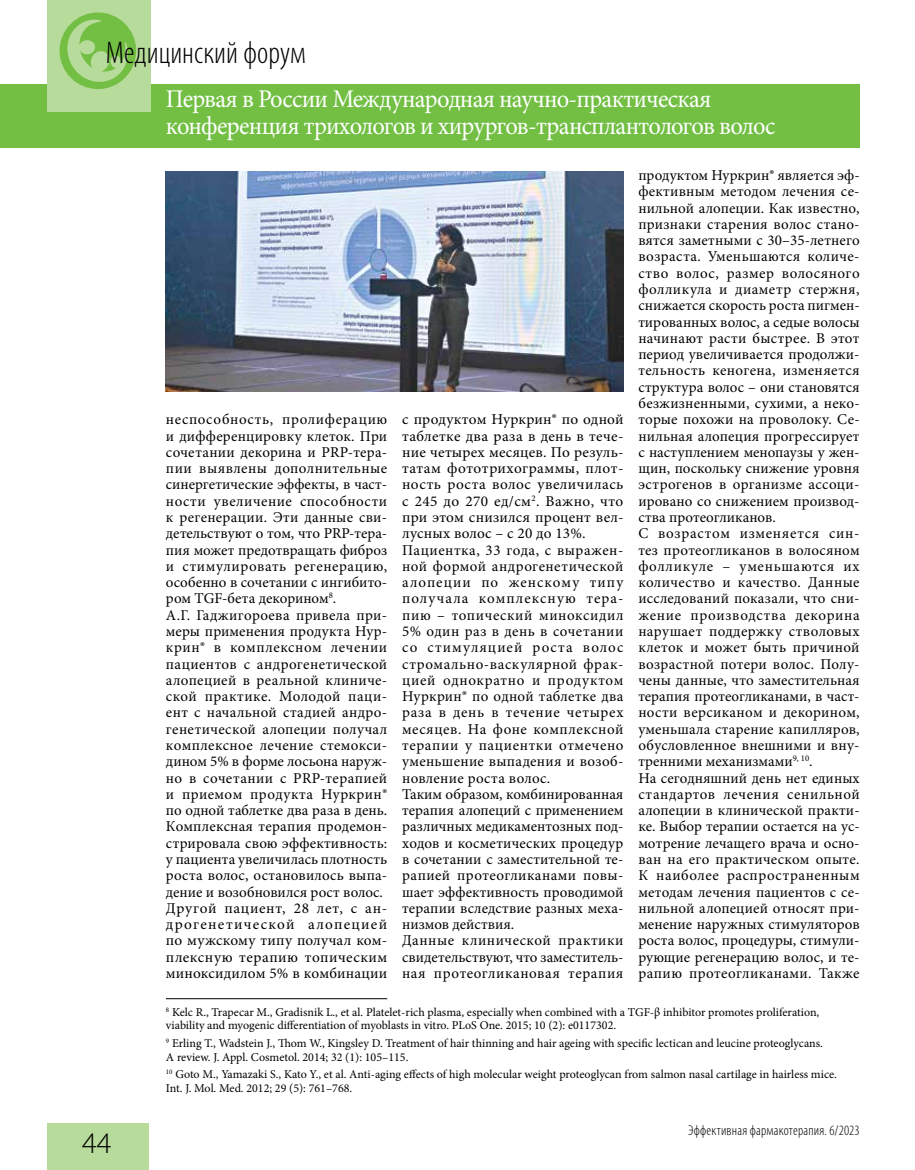
<style>
.page{position:relative;width:915px;height:1170px;background:#fff}
.page>*{position:absolute;margin:0;border:0;box-sizing:border-box;transform-origin:0 0}
.t1{font:300 condensed 31.5px "Myriad Pro";color:#000}
.t2{font:300 30px "Myriad Pro";color:#000}
.t3{font:25.5px/27px "Minion Pro";letter-spacing:-.03em;color:#fff;scale:.96 1}
.t4{font:15px/16.4px "Minion Pro";letter-spacing:.02em;color:#000}
.t5{font:300 condensed 14.25px "Myriad Pro";letter-spacing:.015em;color:#000}
.t6{font:12px/13.5px "Minion Pro";color:#000}
</style>
<div class="page">
<div style="left:0;top:84px;width:859px;height:63px;background:#72bf44"></div>
<div style="left:47px;top:0;width:103px;height:111px;background:#b7db9b"></div>
<div style="left:47px;top:1123px;width:101px;height:46px;background:#b7db9b"></div>
<div style="left:60px;top:12px;width:76px;height:77px;background:#72bf44;border-radius:50%"></div>
<svg style="left:66px;top:20px;width:63px;height:63px"></svg>
<hr style="left:166px;top:998px;width:221px;height:1px;background:#000">
<img style="left:166px;top:171px;width:457px;height:220px">
<h1 class="t1" style="left:106px;top:34px;width:201px">Медицинский форум</h1>
<h3 class="t3" style="left:166px;top:85px;width:636px">Первая в России Международная научно-практическая конференция трихологов и хирургов-трансплантологов волос</h3>
<h2 class="t2" style="left:82px;top:1126px;width:31px">44</h2>
<p class="t4" style="left:638px;top:167px;width:223px">продуктом Нуркрин® является эф&shy;фективным методом лечения се&shy;нильной алопеции. Как известно, признаки старения волос стано&shy;вятся заметными с 30–35-летнего возраста. Уменьшаются количе&shy;ство волос, размер волосяного фолликула и диаметр стержня, снижается скорость роста пигмен&shy;тированных волос, а седые волосы начинают расти быстрее. В этот период увеличивается продолжи&shy;тельность кеногена, изменяется структура волос – они становятся безжизненными, сухими, а неко&shy;торые похожи на проволоку. Се&shy;нильная алопеция прогрессирует с наступлением менопаузы у жен&shy;щин, поскольку снижение уровня эстрогенов в организме ассоци&shy;ировано со снижением производ&shy;ства протеогликанов.<br>С возрастом изменяется син&shy;тез протеогликанов в волосяном фолликуле – уменьшаются их количество и качество. Данные исследований показали, что сни&shy;жение производства декорина нарушает поддержку стволовых клеток и может быть причиной возрастной потери волос. Полу&shy;чены данные, что заместительная терапия протеогликанами, в част&shy;ности версиканом и декорином, уменьшала старение капилляров, обусловленное внешними и вну&shy;тренними механизмами<sup>9,</sup> <sup>10</sup>.<br>На сегодняшний день нет единых стандартов лечения сенильной алопеции в клинической практи&shy;ке. Выбор терапии остается на ус&shy;мотрение лечащего врача и осно&shy;ван на его практическом опыте.<br>К наиболее распространенным методам лечения пациентов с се&shy;нильной алопецией относят при&shy;менение наружных стимуляторов роста волос, процедуры, стимули&shy;рующие регенерацию волос, и те&shy;рапию протеогликанами. Также</p>
<p class="t6" style="left:166px;top:1005px;width:654px"><sup>8</sup> Kelc R., Trapecar M., Gradisnik L., et al. Platelet-rich plasma, especially when combined with a TGF-β inhibitor promotes proliferation, viability and myogenic differentiation of myoblasts in vitro. PLoS One. 2015; 10 (2): e0117302.</p>
<p class="t6" style="left:166px;top:1036px;width:658px"><sup>9</sup> Erling T., Wadstein J., Thom W., Kingsley D. Treatment of hair thinning and hair ageing with specific lectican and leucine proteoglycans.<br>A review. J. Appl. Cosmetol. 2014; 32 (1): 105–115.</p>
<p class="t6" style="left:166px;top:1067px;width:672px"><sup>10</sup> Goto M., Yamazaki S., Kato Y., et al. Anti-aging effects of high molecular weight proteoglycan from salmon nasal cartilage in hairless mice.<br>Int. J. Mol. Med. 2012; 29 (5): 761–768.</p>
<p class="t4" style="left:166px;top:411px;width:223px">неспособность, пролиферацию и дифференцировку клеток. При сочетании декорина и PRP-тера&shy;пии выявлены дополнительные синергетические эффекты, в част&shy;ности увеличение способности к регенерации. Эти данные сви&shy;детельствуют о том, что PRP-тера&shy;пия может предотвращать фиброз и стимулировать регенерацию, особенно в сочетании с ингибито&shy;ром TGF-бета декорином<sup>8</sup>.<br>А.Г. Гаджигороева привела при&shy;меры применения продукта Нур&shy;крин® в комплексном лечении пациентов с андрогенетической алопецией в реальной клиниче&shy;ской практике. Молодой паци&shy;ент с начальной стадией андро&shy;генетической алопеции получал комплексное лечение стемокси&shy;дином 5% в форме лосьона наруж&shy;но в сочетании с PRP-терапией и приемом продукта Нуркрин® по одной таблетке два раза в день.<br>Комплексная терапия продемон&shy;стрировала свою эффективность: у пациента увеличилась плотность роста волос, остановилось выпа&shy;дение и возобновился рост волос.<br>Другой пациент, 28 лет, с ан&shy;дрогенетической алопецией по мужскому типу получал ком&shy;плексную терапию топическим миноксидилом 5% в комбинации</p>
<p class="t4" style="left:402px;top:411px;width:223px">с продуктом Нуркрин® по одной таблетке два раза в день в тече&shy;ние четырех месяцев. По резуль&shy;татам фототрихограммы, плот&shy;ность роста волос увеличилась с 245 до 270 ед/см<sup>2</sup>. Важно, что при этом снизился процент вел&shy;лусных волос – с 20 до 13%.<br>Пациентка, 33 года, с выражен&shy;ной формой андрогенетической алопеции по женскому типу получала комплексную тера&shy;пию – топический миноксидил<br>5% один раз в день в сочетании со стимуляцией роста волос стромально-васкулярной фрак&shy;цией однократно и продуктом<br>Нуркрин® по одной таблетке два раза в день в течение четырех месяцев. На фоне комплексной терапии у пациентки отмечено уменьшение выпадения и возоб&shy;новление роста волос.<br>Таким образом, комбинированная терапия алопеций с применением различных медикаментозных под&shy;ходов и косметических процедур в сочетании с заместительной те&shy;рапией протеогликанами повы&shy;шает эффективность проводимой терапии вследствие разных меха&shy;низмов действия.<br>Данные клинической практики свидетельствуют, что заместитель&shy;ная протеогликановая терапия</p>
<p class="t5" style="left:687px;top:1121px;width:173px">Эффективная фармакотерапия. 6/2023</p>
</div>
